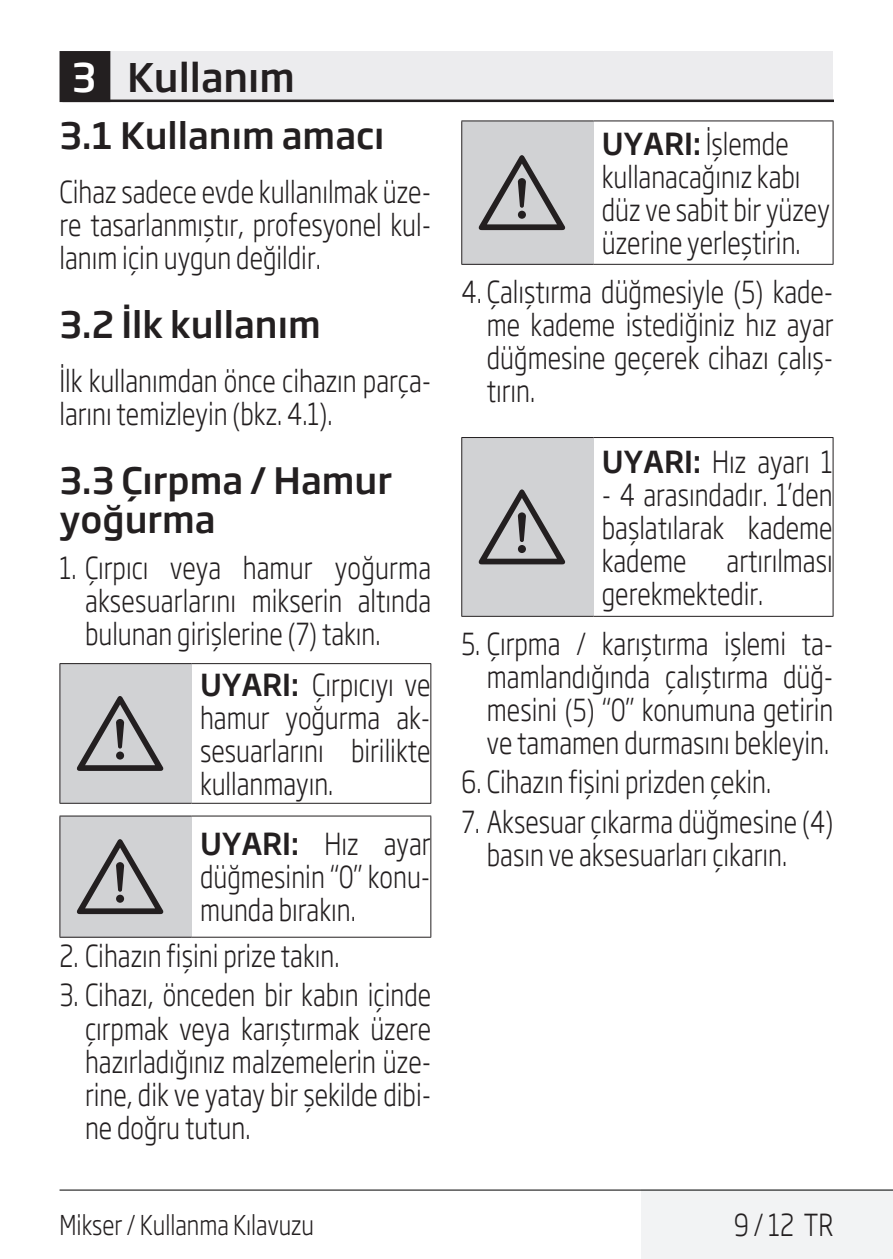
<style>
.page{position:relative;width:893px;height:1259px;background:#fff}
.page>*{position:absolute;margin:0;border:0;box-sizing:border-box;transform-origin:0 0}
.t1{font:93.6px "ZIWARNUN";color:#231f20}
.Unite_Baslik_Icerik{font:500 39px "Soho Gothic Pro";color:#231f20}
.Alt_Baslik_Icerik{font:500 36px/39px "Soho Gothic Pro";color:#231f20}
.Duz_Metin{font:300 30px/33px "Soho Gothic Pro";color:#231f20;text-align:justify;scale:.8 1}
.t2{font:300 27px "Soho Gothic Pro";color:#231f20;scale:.8 1}
.s1{color:#fff}
.s2{font-weight:500}
</style>
<div class="page">
<div style="left:62px;top:51px;width:771px;height:50px;background:#ececee"></div>
<hr style="left:62px;top:100px;width:771px;height:2px;background:#231f20">
<div style="left:61px;top:53px;width:48px;height:48px;background:#231f20"></div>
<div style="left:60px;top:51px;width:50px;height:51px;border:3px solid #231f20"></div>
<div style="left:641px;top:1189px;width:252px;height:70px;background:#f2f3f4"></div>
<hr style="left:60px;top:1189px;width:833px;height:1px;background:#000">
<div style="left:60px;top:663px;width:132px;height:140px;background:#d1d2d4"></div>
<hr style="left:192px;top:663px;width:239px;height:1px;background:#231f20">
<hr style="left:430px;top:664px;width:1px;height:139px;background:#231f20">
<hr style="left:192px;top:803px;width:239px;height:1px;background:#231f20">
<hr style="left:60px;top:663px;width:132px;height:1px;background:#231f20">
<hr style="left:59px;top:664px;width:1px;height:139px;background:#231f20">
<hr style="left:60px;top:803px;width:132px;height:1px;background:#231f20">
<div style="left:60px;top:816px;width:132px;height:121px;background:#d1d2d4"></div>
<hr style="left:192px;top:815px;width:239px;height:1px;background:#231f20">
<hr style="left:430px;top:816px;width:1px;height:121px;background:#231f20">
<hr style="left:192px;top:936px;width:239px;height:1px;background:#231f20">
<hr style="left:60px;top:815px;width:132px;height:1px;background:#231f20">
<hr style="left:59px;top:816px;width:1px;height:121px;background:#231f20">
<hr style="left:60px;top:936px;width:132px;height:1px;background:#231f20">
<div style="left:462px;top:121px;width:131px;height:143px;background:#d1d2d4"></div>
<hr style="left:593px;top:120px;width:240px;height:1px;background:#231f20">
<hr style="left:833px;top:121px;width:1px;height:143px;background:#231f20">
<hr style="left:593px;top:264px;width:240px;height:1px;background:#231f20">
<hr style="left:461px;top:120px;width:132px;height:1px;background:#231f20">
<hr style="left:461px;top:121px;width:1px;height:143px;background:#231f20">
<hr style="left:461px;top:264px;width:132px;height:1px;background:#231f20">
<div style="left:462px;top:437px;width:131px;height:179px;background:#d1d2d4"></div>
<hr style="left:593px;top:437px;width:240px;height:1px;background:#231f20">
<hr style="left:833px;top:438px;width:1px;height:178px;background:#231f20">
<hr style="left:593px;top:616px;width:240px;height:1px;background:#231f20">
<hr style="left:461px;top:437px;width:132px;height:1px;background:#231f20">
<hr style="left:461px;top:438px;width:1px;height:178px;background:#231f20">
<hr style="left:461px;top:616px;width:132px;height:1px;background:#231f20">
<p class="Unite_Baslik_Icerik" style="left:72px;top:47px;width:224px"><span class="s1">3</span> Kullanım</p>
<p class="Alt_Baslik_Icerik" style="left:60px;top:114px;width:327px">3.1 Kullanım amacı</p>
<p class="Duz_Metin" style="left:60px;top:174px;width:466px">Cihaz sadece evde kullanılmak üze&shy;re tasarlanmıştır, profesyonel kul&shy;lanım için uygun değildir.</p>
<p class="Alt_Baslik_Icerik" style="left:60px;top:303px;width:263px">3.2 İlk kullanım</p>
<p class="Duz_Metin" style="left:60px;top:363px;width:466px">İlk kullanımdan önce cihazın parça&shy;larını temizleyin (bkz. 4.1).</p>
<p class="Alt_Baslik_Icerik" style="left:60px;top:459px;width:334px">3.3 Çırpma / Hamur yoğurma</p>
<p class="Duz_Metin" style="left:85px;top:549px;width:434px;text-indent:-26px">1. Çırpıcı veya hamur yoğurma aksesuarlarını mikserin altında bulunan girişlerine (7) takın.</p>
<p class="t1" style="left:77px;top:684px;width:92px">A</p>
<p class="Duz_Metin" style="left:200px;top:666px;width:290px"><span class="s2">UYARI:</span> Çırpıcıyı ve hamur yoğurma ak&shy;sesuarlarını birilikte kullanmayın.</p>
<p class="t1" style="left:77px;top:827px;width:92px">A</p>
<p class="Duz_Metin" style="left:200px;top:826px;width:290px"><span class="s2">UYARI:</span> Hız ayar düğmesinin “0” konu&shy;munda bırakın.</p>
<p class="Duz_Metin" style="left:60px;top:937px;width:351px">2. Cihazın fişini prize takın.</p>
<p class="Duz_Metin" style="left:85px;top:977px;width:434px;text-indent:-26px">3. Cihazı, önceden bir kabın içinde çırpmak veya karıştırmak üzere hazırladığınız malzemelerin üze&shy;rine, dik ve yatay bir şekilde dibi&shy;ne doğru tutun.</p>
<p class="Duz_Metin" style="left:602px;top:126px;width:286px;text-align:left"><span class="s2">UYARI:</span> İşlemde kullanacağınız kabı düz ve sabit bir yüzey üzerine yerleştirin.</p>
<p class="Duz_Metin" style="left:487px;top:273px;width:435px;text-indent:-26px">4. Çalıştırma düğmesiyle (5) kade&shy;me kademe istediğiniz hız ayar düğmesine geçerek cihazı çalış&shy;tırın.</p>
<p class="t1" style="left:479px;top:143px;width:92px">A</p>
<p class="Duz_Metin" style="left:602px;top:443px;width:290px"><span class="s2">UYARI:</span> Hız ayarı 1</p>
<p class="Duz_Metin" style="left:602px;top:476px;width:290px">- 4 arasındadır. 1’den başlatılarak kademe kademe</p>
<p class="t1" style="left:479px;top:477px;width:92px">A</p>
<p class="Duz_Metin" style="left:602px;top:542px;width:290px;text-indent:125px">artırılması gerekmektedir.</p>
<p class="Duz_Metin" style="left:487px;top:625px;width:435px;text-indent:-26px">5. Çırpma / karıştırma işlemi ta&shy;mamlandığında çalıştırma düğ&shy;mesini (5) “0” konumuna getirin ve tamamen durmasını bekleyin.</p>
<p class="Duz_Metin" style="left:461px;top:764px;width:389px">6. Cihazın fişini prizden çekin.</p>
<p class="Duz_Metin" style="left:487px;top:803px;width:435px;text-indent:-26px">7. Aksesuar çıkarma düğmesine (4) basın ve aksesuarları çıkarın.</p>
<p class="t2" style="left:60px;top:1204px;width:320px">Mikser / Kullanma Kılavuzu</p>
<p class="Duz_Metin" style="left:734px;top:1207px;width:126px">9 / 12 TR</p>
</div>
